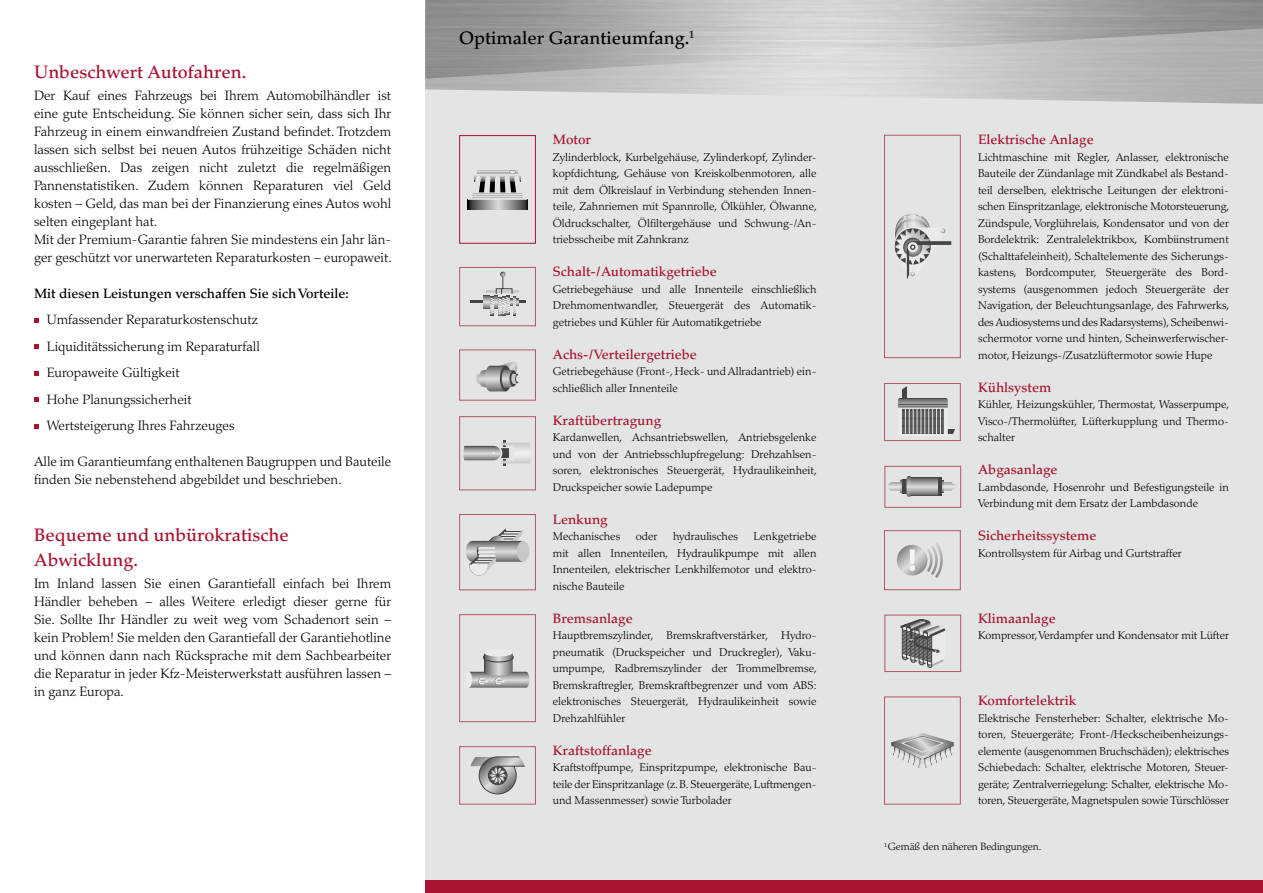
<style>
.page{position:relative;width:1263px;height:893px;background:#fff}
.page>*{position:absolute;margin:0;border:0;box-sizing:border-box;transform-origin:0 0}
.t1{font:500 18px/25.5px "Palatino";color:#a81431}
.t2{font:500 18px "Palatino";color:#000}
.t3{font:300 13.5px/18px "Palatino";color:#000}
.t4{font:500 13.5px "Palatino";color:#a81431}
.t5{font:500 13.5px "Palatino";color:#000}
.t6{font:300 11.25px/16.5px "Palatino";color:#000;text-align:justify}
.t7{font:300 10.5px "Palatino";letter-spacing:-.01em;color:#000}
</style>
<div class="page">
<div style="left:425px;top:0;width:838px;height:888px;background:#e3e4e4"></div>
<svg style="left:34px;top:318px;width:4px;height:4px"></svg>
<svg style="left:34px;top:344px;width:4px;height:5px"></svg>
<svg style="left:34px;top:371px;width:4px;height:4px"></svg>
<svg style="left:34px;top:397px;width:4px;height:5px"></svg>
<svg style="left:34px;top:424px;width:4px;height:4px"></svg>
<svg style="left:894px;top:214px;width:57px;height:65px"></svg>
<hr style="left:470px;top:301px;width:55px;height:2px;background:#000">
<svg style="left:472px;top:272px;width:49px;height:44px"></svg>
<svg style="left:476px;top:362px;width:43px;height:29px"></svg>
<svg style="left:902px;top:386px;width:5px;height:12px"></svg>
<svg style="left:948px;top:429px;width:7px;height:4px"></svg>
<svg style="left:898px;top:398px;width:50px;height:36px"></svg>
<svg style="left:463px;top:440px;width:68px;height:26px"></svg>
<svg style="left:888px;top:476px;width:68px;height:21px"></svg>
<svg style="left:466px;top:529px;width:58px;height:46px"></svg>
<div style="left:517px;top:541px;width:12px;height:21px;background:#c7c8c9;border-radius:50%"></div>
<svg style="left:927px;top:543px;width:16px;height:35px"></svg>
<svg style="left:897px;top:545px;width:30px;height:30px"></svg>
<svg style="left:909px;top:549px;width:6px;height:22px"></svg>
<div style="left:466px;top:672px;width:6px;height:16px;background:#eceded;border-radius:50%"></div>
<div style="left:484px;top:649px;width:29px;height:8px;background:#eceded;border-radius:50%"></div>
<svg style="left:469px;top:653px;width:60px;height:35px"></svg>
<svg style="left:900px;top:619px;width:45px;height:49px"></svg>
<svg style="left:470px;top:757px;width:55px;height:37px"></svg>
<svg style="left:890px;top:733px;width:64px;height:35px"></svg>
<div style="left:425px;top:880px;width:838px;height:13px;background:#a81431"></div>
<svg style="left:468px;top:200px;width:59px;height:9px"></svg>
<svg style="left:468px;top:170px;width:59px;height:30px"></svg>
<div style="left:459px;top:135px;width:77px;height:109px;border:1px solid #a81431"></div>
<h1 class="t1" style="left:34px;top:59px;width:214px">Unbeschwert Autofahren.</h1>
<p class="t3" style="left:34px;top:86px;width:359px">Der Kauf eines Fahrzeugs bei Ihrem Automobilhändler ist eine gute Entscheidung. Sie können sicher sein, dass sich Ihr Fahrzeug in einem einwandfreien Zustand befindet. Trotzdem lassen sich selbst bei neuen Autos frühzeitige Schäden nicht ausschließen. Das zeigen nicht zuletzt die regelmäßigen Pannenstatistiken. Zudem können Reparaturen viel Geld kosten – Geld, das man bei der Finanzierung eines Autos wohl selten eingeplant hat.<br>Mit der Premium-Garantie fahren Sie mindestens ein Jahr län&shy;ger geschützt vor unerwarteten Reparaturkosten – europaweit.</p>
<p class="t5" style="left:34px;top:285px;width:316px">Mit diesen Leistungen verschaffen Sie sich Vorteile:</p>
<p class="t3" style="left:47px;top:307px;width:215px;line-height:26.5px">Umfassender Reparaturkostenschutz<br>Liquiditätssicherung im Reparaturfall<br>Europaweite Gültigkeit<br>Hohe Planungssicherheit<br>Wertsteigerung Ihres Fahrzeuges</p>
<p class="t3" style="left:34px;top:453px;width:359px">Alle im Garantieumfang enthaltenen Baugruppen und Bauteile finden Sie nebenstehend abgebildet und beschrieben.</p>
<h1 class="t1" style="left:34px;top:522px;width:256px">Bequeme und unbürokratische<br>Abwicklung.</h1>
<p class="t3" style="left:34px;top:575px;width:359px;text-align:justify">Im Inland lassen Sie einen Garantiefall einfach bei Ihrem Händler beheben – alles Weitere erledigt dieser gerne für Sie. Sollte Ihr Händler zu weit weg vom Schadenort sein – kein Problem! Sie melden den Garantiefall der Garantiehotline und können dann nach Rücksprache mit dem Sachbearbeiter die Reparatur in jeder Kfz-Meisterwerkstatt ausführen lassen – in ganz Europa.</p>
<h1 class="t2" style="left:459px;top:27px;width:237px">Optimaler Garantieumfang.<sup>1</sup></h1>
<p class="t4" style="left:553px;top:132px;width:40px">Motor</p>
<p class="t6" style="left:553px;top:149px;width:266px">Zylinderblock, Kurbelgehäuse, Zylinderkopf, Zylinder&shy;kopfdichtung, Gehäuse von Kreiskolbenmotoren, alle mit dem Ölkreislauf in Verbindung stehenden Innen&shy;teile, Zahnriemen mit Spannrolle, Ölkühler, Ölwanne, Öldruckschalter, Ölfiltergehäuse und Schwung-/An&shy;triebsscheibe mit Zahnkranz</p>
<p class="t4" style="left:553px;top:264px;width:166px">Schalt-/Automatikgetriebe</p>
<p class="t6" style="left:553px;top:281px;width:265px">Getriebegehäuse und alle Innenteile einschließlich Drehmomentwandler, Steuergerät des Automatik&shy;getriebes und Kühler für Automatikgetriebe</p>
<p class="t4" style="left:553px;top:346px;width:146px">Achs-/Verteilergetriebe</p>
<p class="t6" style="left:553px;top:363px;width:265px">Getriebegehäuse (Front-, Heck- und Allradantrieb) ein&shy;schließlich aller Innenteile</p>
<p class="t4" style="left:553px;top:412px;width:110px">Kraftübertragung</p>
<p class="t6" style="left:553px;top:429px;width:266px">Kardanwellen, Achsantriebswellen, Antriebsgelenke und von der Antriebsschlupfregelung: Drehzahlsen&shy;soren, elektronisches Steuergerät, Hydraulikeinheit, Druckspeicher sowie Ladepumpe</p>
<p class="t4" style="left:553px;top:511px;width:56px">Lenkung</p>
<p class="t6" style="left:553px;top:528px;width:69px">Mechanisches</p>
<p class="t6" style="left:636px;top:528px;width:23px">oder</p>
<p class="t6" style="left:673px;top:528px;width:66px">hydraulisches</p>
<p class="t6" style="left:553px;top:528px;width:265px;text-indent:201px">Lenkgetriebe mit allen Innenteilen, Hydraulikpumpe mit allen Innenteilen, elektrischer Lenkhilfemotor und elektro&shy;nische Bauteile</p>
<p class="t4" style="left:553px;top:610px;width:82px">Bremsanlage</p>
<p class="t6" style="left:553px;top:627px;width:266px;text-align:left">Hauptbremszylinder, Bremskraftverstärker, Hydro&shy;pneumatik (Druckspeicher und Druckregler), Vaku&shy;umpumpe, Radbremszylinder der Trommelbremse, Bremskraftregler, Bremskraftbegrenzer und vom ABS: elektronisches Steuergerät, Hydraulikeinheit sowie Drehzahlfühler</p>
<p class="t4" style="left:553px;top:742px;width:100px">Kraftstoffanlage</p>
<p class="t6" style="left:553px;top:759px;width:265px">Kraftstoffpumpe, Einspritzpumpe, elektronische Bau&shy;teile der Einspritzanlage (z. B. Steuergeräte, Luftmengen&shy;und Massenmesser) sowie Turbolader</p>
<p class="t4" style="left:978px;top:132px;width:117px">Elektrische Anlage</p>
<p class="t6" style="left:978px;top:149px;width:253px">Lichtmaschine mit Regler, Anlasser, elektronische Bauteile der Zündanlage mit Zündkabel als Bestand&shy;teil derselben, elektrische Leitungen der elektroni&shy;schen Einspritzanlage, elektronische Motorsteuerung, Zündspule, Vorglührelais, Kondensator und von der Bordelektrik: Zentralelektrikbox, Kombiinstrument (Schalttafeleinheit), Schaltelemente des Sicherungs&shy;kastens, Bordcomputer, Steuergeräte des Bord&shy;systems (ausgenommen jedoch Steuergeräte der Navigation, der Beleuchtungsanlage, des Fahrwerks, des Audiosystems und des Radarsystems), Scheibenwi&shy;schermotor vorne und hinten, Scheinwerferwischer&shy;motor, Heizungs-/Zusatzlüftermotor sowie Hupe</p>
<p class="t4" style="left:978px;top:379px;width:75px">Kühlsystem</p>
<p class="t6" style="left:978px;top:396px;width:253px">Kühler, Heizungskühler, Thermostat, Wasserpumpe, Visco-/Thermolüfter, Lüfterkupplung und Thermo&shy;schalter</p>
<p class="t4" style="left:978px;top:462px;width:81px">Abgasanlage</p>
<p class="t6" style="left:978px;top:479px;width:252px">Lambdasonde, Hosenrohr und Befestigungsteile in<br>Verbindung mit dem Ersatz der Lambdasonde</p>
<p class="t4" style="left:978px;top:528px;width:120px">Sicherheitssysteme</p>
<p class="t6" style="left:978px;top:545px;width:205px">Kontrollsystem für Airbag und Gurtstraffer</p>
<p class="t4" style="left:978px;top:610px;width:79px">Klimaanlage</p>
<p class="t6" style="left:978px;top:627px;width:252px">Kompressor, Verdampfer und Kondensator mit Lüfter</p>
<p class="t4" style="left:978px;top:693px;width:100px">Komfortelektrik</p>
<p class="t6" style="left:978px;top:710px;width:252px">Elektrische Fensterheber: Schalter, elektrische Mo&shy;toren, Steuergeräte; Front-/Heckscheibenheizungs&shy;elemente (ausgenommen Bruchschäden); elektrisches Schiebedach: Schalter, elektrische Motoren, Steuer&shy;geräte; Zentralverriegelung: Schalter, elektrische Mo&shy;toren, Steuergeräte, Magnetspulen sowie Türschlösser</p>
<p class="t7" style="left:884px;top:841px;width:159px"><sup>1</sup>Gemäß den näheren Bedingungen.</p>
</div>
